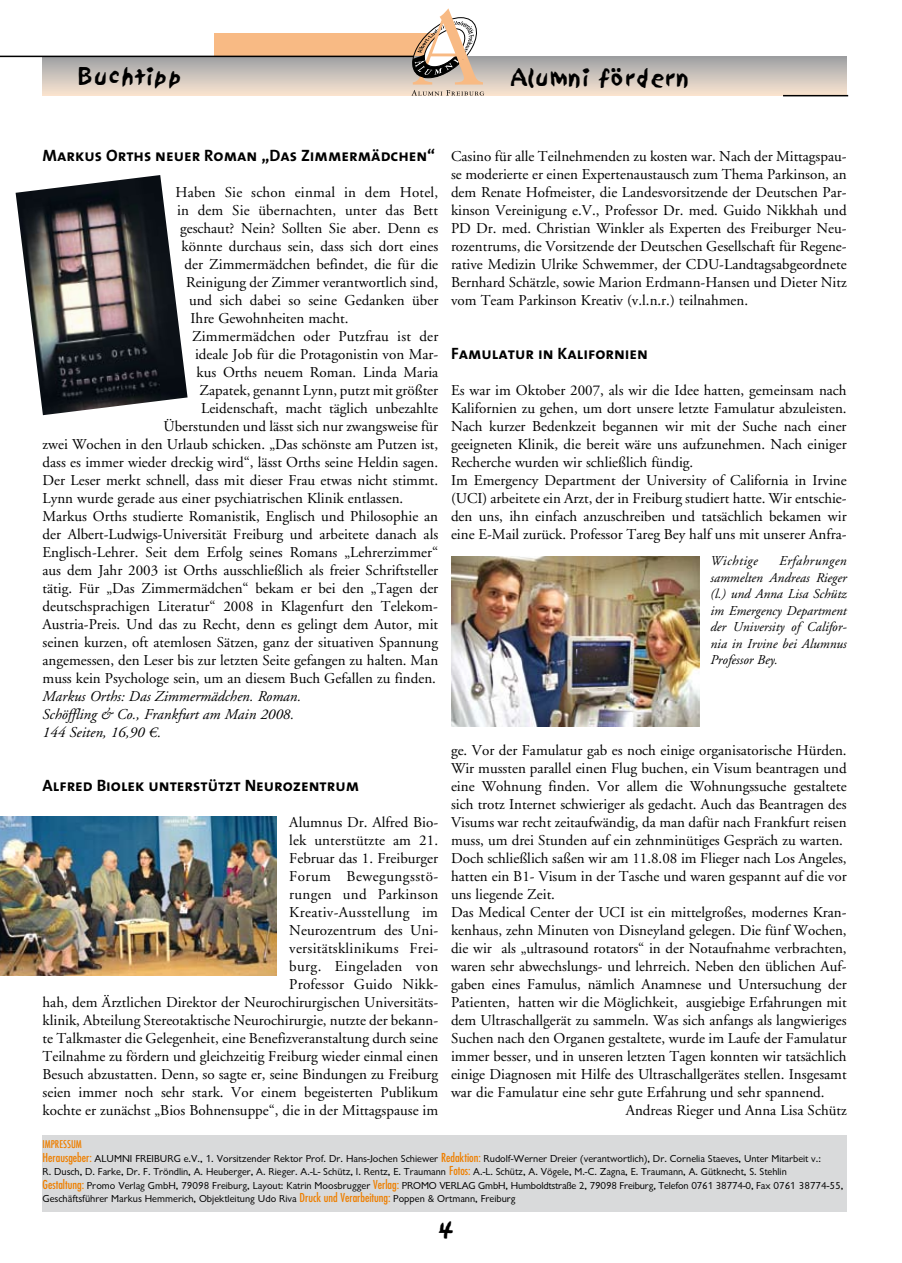
<style>
.page{position:relative;width:902px;height:1263px;background:#fff}
.page>*{position:absolute;margin:0;border:0;box-sizing:border-box;transform-origin:0 0}
.t1{font:21.75px "Sand";color:#000}
.t2{font:16.5px "The Sans Bold Caps";color:#000}
.t3{font:15px/18px "Adobe Garamond";color:#000}
.t4{font:italic 15px/18px "Adobe Garamond";color:#000}
.t5{font:italic 13.5px/16.5px "Adobe Garamond";color:#000;text-align:justify}
.t6{font:italic 13.5px "Adobe Garamond";letter-spacing:.035em;color:#000}
.t7{font:10.5px/13.5px "Giltus T";color:#000}
.t8{font:500 condensed 10.5px "Futura";color:#ee7f00}
.s1{font-family:"Futura";font-stretch:condensed;font-size:12px;color:#ee7f00}
</style>
<div class="page">
<div style="left:214px;top:33px;width:224px;height:25px;background:#f8ba84"></div>
<div style="left:43px;top:57px;width:803px;height:39px;background:linear-gradient(to bottom,#9fa2a5,#fce6d2)"></div>
<hr style="left:0;top:56px;width:413px;height:1px;background:#000">
<hr style="left:783px;top:95px;width:65px;height:1px;background:#000">
<svg style="left:410px;top:8px;width:74px;height:88px"></svg>
<div style="left:43px;top:1135px;width:803px;height:77px;background:#d9dadb"></div>
<img style="left:451px;top:556px;width:249px;height:170px">
<img style="left:0;top:816px;width:276px;height:159px">
<img style="left:16px;top:175px;width:171px;height:240px">
<h1 class="t1" style="left:79px;top:65px;width:105px">Buchtipp</h1>
<h1 class="t1" style="left:513px;top:66px;width:178px">Alumni fördern</h1>
<p class="t2" style="left:43px;top:142px;width:394px">Markus Orths neuer Roman „Das Zimmermädchen“</p>
<p class="t3" style="left:175px;top:184px;width:264px">Haben Sie schon einmal in dem Hotel,</p>
<p class="t3" style="left:177px;top:202px;width:262px">in dem Sie übernachten, unter das Bett</p>
<p class="t3" style="left:180px;top:220px;width:260px">geschaut? Nein? Sollten Sie aber. Denn es</p>
<p class="t3" style="left:181px;top:238px;width:258px">könnte durchaus sein, dass sich dort eines</p>
<p class="t3" style="left:184px;top:256px;width:255px">der Zimmermädchen befindet, die für die</p>
<p class="t3" style="left:186px;top:274px;width:254px">Reinigung der Zimmer verantwortlich sind,</p>
<p class="t3" style="left:189px;top:292px;width:251px">und sich dabei so seine Gedanken über</p>
<p class="t3" style="left:190px;top:310px;width:159px">Ihre Gewohnheiten macht.</p>
<p class="t3" style="left:192px;top:328px;width:248px">Zimmermädchen oder Putzfrau ist der</p>
<p class="t3" style="left:195px;top:346px;width:245px">ideale Job für die Protagonistin von Mar-</p>
<p class="t3" style="left:196px;top:364px;width:243px">kus Orths neuem Roman. Linda Maria</p>
<p class="t3" style="left:199px;top:382px;width:240px">Zapatek, genannt Lynn, putzt mit größter</p>
<p class="t3" style="left:201px;top:400px;width:238px">Leidenschaft, macht täglich unbezahlte</p>
<p class="t3" style="left:163px;top:418px;width:276px">Überstunden und lässt sich nur zwangsweise für</p>
<p class="t3" style="left:43px;top:436px;width:397px">zwei Wochen in den Urlaub schicken. „Das schönste am Putzen ist,</p>
<p class="t3" style="left:43px;top:454px;width:397px">dass es immer wieder dreckig wird“, lässt Orths seine Heldin sagen.</p>
<p class="t3" style="left:43px;top:472px;width:397px">Der Leser merkt schnell, dass mit dieser Frau etwas nicht stimmt.</p>
<p class="t3" style="left:43px;top:490px;width:362px">Lynn wurde gerade aus einer psychiatrischen Klinik entlassen.</p>
<p class="t3" style="left:43px;top:508px;width:397px">Markus Orths studierte Romanistik, Englisch und Philosophie an</p>
<p class="t3" style="left:43px;top:526px;width:397px">der Albert-Ludwigs-Universität Freiburg und arbeitete danach als</p>
<p class="t3" style="left:43px;top:544px;width:397px">Englisch-Lehrer. Seit dem Erfolg seines Romans „Lehrerzimmer“</p>
<p class="t3" style="left:43px;top:562px;width:397px">aus dem Jahr 2003 ist Orths ausschließlich als freier Schriftsteller</p>
<p class="t3" style="left:43px;top:580px;width:397px">tätig. Für „Das Zimmermädchen“ bekam er bei den „Tagen der</p>
<p class="t3" style="left:43px;top:598px;width:397px">deutschsprachigen Literatur“ 2008 in Klagenfurt den Telekom-</p>
<p class="t3" style="left:43px;top:616px;width:397px">Austria-Preis. Und das zu Recht, denn es gelingt dem Autor, mit</p>
<p class="t3" style="left:43px;top:634px;width:397px">seinen kurzen, oft atemlosen Sätzen, ganz der situativen Spannung</p>
<p class="t3" style="left:43px;top:652px;width:397px">angemessen, den Leser bis zur letzten Seite gefangen zu halten. Man</p>
<p class="t3" style="left:43px;top:670px;width:395px">muss kein Psychologe sein, um an diesem Buch Gefallen zu finden.</p>
<p class="t4" style="left:43px;top:688px;width:260px">Markus Orths: Das Zimmermädchen. Roman.<br>Schöffling &amp; Co., Frankfurt am Main 2008.<br>144 Seiten, 16,90 €.</p>
<p class="t2" style="left:43px;top:772px;width:318px">Alfred Biolek unterstützt Neurozentrum</p>
<p class="t3" style="left:43px;top:814px;width:397px;text-align:right">Alumnus Dr. Alfred Bio-<br>lek unterstützte am 21.<br>Februar das 1. Freiburger<br>Forum Bewegungsstö-<br>rungen und Parkinson<br>Kreativ-Ausstellung im<br>Neurozentrum des Uni-<br>versitätsklinikums Frei-<br>burg. Eingeladen von<br>Professor Guido Nikk-<br>hah, dem Ärztlichen Direktor der Neurochirurgischen Universitäts&shy;klinik, Abteilung Stereotaktische Neurochirurgie, nutzte der bekann&shy;te Talkmaster die Gelegenheit, eine Benefizveranstaltung durch seine Teilnahme zu fördern und gleichzeitig Freiburg wieder einmal einen Besuch abzustatten. Denn, so sagte er, seine Bindungen zu Freiburg seien immer noch sehr stark. Vor einem begeisterten Publikum kochte er zunächst „Bios Bohnensuppe“, die in der Mittagspause im</p>
<p class="t3" style="left:451px;top:148px;width:397px;text-align:justify">Casino für alle Teilnehmenden zu kosten war. Nach der Mittagspau&shy;se moderierte er einen Expertenaustausch zum Thema Parkinson, an dem Renate Hofmeister, die Landesvorsitzende der Deutschen Par&shy;kinson Vereinigung e.V., Professor Dr. med. Guido Nikkhah und PD Dr. med. Christian Winkler als Experten des Freiburger Neu&shy;rozentrums, die Vorsitzende der Deutschen Gesellschaft für Regene&shy;rative Medizin Ulrike Schwemmer, der CDU-Landtagsabgeordnete Bernhard Schätzle, sowie Marion Erdmann-Hansen und Dieter Nitz vom Team Parkinson Kreativ (v.l.n.r.) teilnahmen.</p>
<p class="t2" style="left:451px;top:340px;width:198px">Famulatur in Kalifornien</p>
<p class="t3" style="left:451px;top:382px;width:397px">Es war im Oktober 2007, als wir die Idee hatten, gemeinsam nach Kalifornien zu gehen, um dort unsere letzte Famulatur abzuleisten.<br>Nach kurzer Bedenkzeit begannen wir mit der Suche nach einer geeigneten Klinik, die bereit wäre uns aufzunehmen. Nach einiger Recherche wurden wir schließlich fündig.<br>Im Emergency Department der University of California in Irvine (UCI) arbeitete ein Arzt, der in Freiburg studiert hatte. Wir entschie&shy;den uns, ihn einfach anzuschreiben und tatsächlich bekamen wir eine E-Mail zurück. Professor Tareg Bey half uns mit unserer Anfra-</p>
<p class="t5" style="left:710px;top:553px;width:138px;text-indent:69px">Erfahrungen sammelten Andreas Rieger (l.) und Anna Lisa Schütz im Emergency Department der University of Califor&shy;nia in Irvine bei Alumnus Professor Bey.</p>
<p class="t6" style="left:710px;top:554px;width:49px">Wichtige</p>
<p class="t3" style="left:451px;top:742px;width:397px">ge. Vor der Famulatur gab es noch einige organisatorische Hürden.</p>
<p class="t3" style="left:451px;top:760px;width:397px">Wir mussten parallel einen Flug buchen, ein Visum beantragen und</p>
<p class="t3" style="left:451px;top:778px;width:397px">eine Wohnung finden. Vor allem die Wohnungssuche gestaltete</p>
<p class="t3" style="left:451px;top:796px;width:397px">sich trotz Internet schwieriger als gedacht. Auch das Beantragen des</p>
<p class="t3" style="left:451px;top:814px;width:397px">Visums war recht zeitaufwändig, da man dafür nach Frankfurt reisen</p>
<p class="t3" style="left:451px;top:832px;width:393px">muss, um drei Stunden auf ein zehnminütiges Gespräch zu warten.</p>
<p class="t3" style="left:451px;top:850px;width:397px">Doch schließlich saßen wir am 11.8.08 im Flieger nach Los Angeles,</p>
<p class="t3" style="left:451px;top:868px;width:397px">hatten ein B1- Visum in der Tasche und waren gespannt auf die vor</p>
<p class="t3" style="left:451px;top:886px;width:105px">uns liegende Zeit.</p>
<p class="t3" style="left:451px;top:904px;width:397px">Das Medical Center der UCI ist ein mittelgroßes, modernes Kran-</p>
<p class="t3" style="left:451px;top:922px;width:397px">kenhaus, zehn Minuten von Disneyland gelegen. Die fünf Wochen,</p>
<p class="t3" style="left:451px;top:940px;width:397px">die wir als „ultrasound rotators“ in der Notaufnahme verbrachten,</p>
<p class="t3" style="left:451px;top:958px;width:397px">waren sehr abwechslungs- und lehrreich. Neben den üblichen Auf-</p>
<p class="t3" style="left:451px;top:976px;width:397px">gaben eines Famulus, nämlich Anamnese und Untersuchung der</p>
<p class="t3" style="left:451px;top:994px;width:397px">Patienten, hatten wir die Möglichkeit, ausgiebige Erfahrungen mit</p>
<p class="t3" style="left:451px;top:1012px;width:397px">dem Ultraschallgerät zu sammeln. Was sich anfangs als langwieriges</p>
<p class="t3" style="left:451px;top:1030px;width:397px">Suchen nach den Organen gestaltete, wurde im Laufe der Famulatur</p>
<p class="t3" style="left:451px;top:1048px;width:397px">immer besser, und in unseren letzten Tagen konnten wir tatsächlich</p>
<p class="t3" style="left:451px;top:1066px;width:397px">einige Diagnosen mit Hilfe des Ultraschallgerätes stellen. Insgesamt</p>
<p class="t3" style="left:451px;top:1084px;width:375px">war die Famulatur eine sehr gute Erfahrung und sehr spannend.</p>
<p class="t3" style="left:625px;top:1102px;width:222px">Andreas Rieger und Anna Lisa Schütz</p>
<p class="t8" style="left:43px;top:1138px;width:41px">IMPRESSUM</p>
<p class="t7" style="left:43px;top:1151px;width:802px"><span class="s1">Herausgeber:</span> ALUMNI FREIBURG e.V., 1. Vorsitzender Rektor Prof. Dr. Hans-Jochen Schiewer <span class="s1">Redaktion:</span> Rudolf-Werner Dreier (verantwortlich), Dr. Cornelia Staeves, Unter Mitarbeit v.:<br>R. Dusch, D. Farke, Dr. F. Tröndlin, A. Heuberger, A. Rieger. A.-L- Schütz, I. Rentz, E. Traumann <span class="s1">Fotos:</span> A.-L. Schütz, A. Vögele, M.-C. Zagna, E. Traumann, A. Gütknecht, S. Stehlin<br><span class="s1">Gestaltung:</span> Promo Verlag GmbH, 79098 Freiburg, Layout: Katrin Moosbrugger <span class="s1">Verlag:</span> PROMO VERLAG GmbH, Humboldtstraße 2, 79098 Freiburg, Telefon 0761 38774-0, Fax 0761 38774-55, Geschäftsführer Markus Hemmerich, Objektleitung Udo Riva <span class="s1">Druck und Verarbeitung:</span> Poppen &amp; Ortmann, Freiburg</p>
<h1 class="t1" style="left:438px;top:1218px;width:16px">4</h1>
</div>
